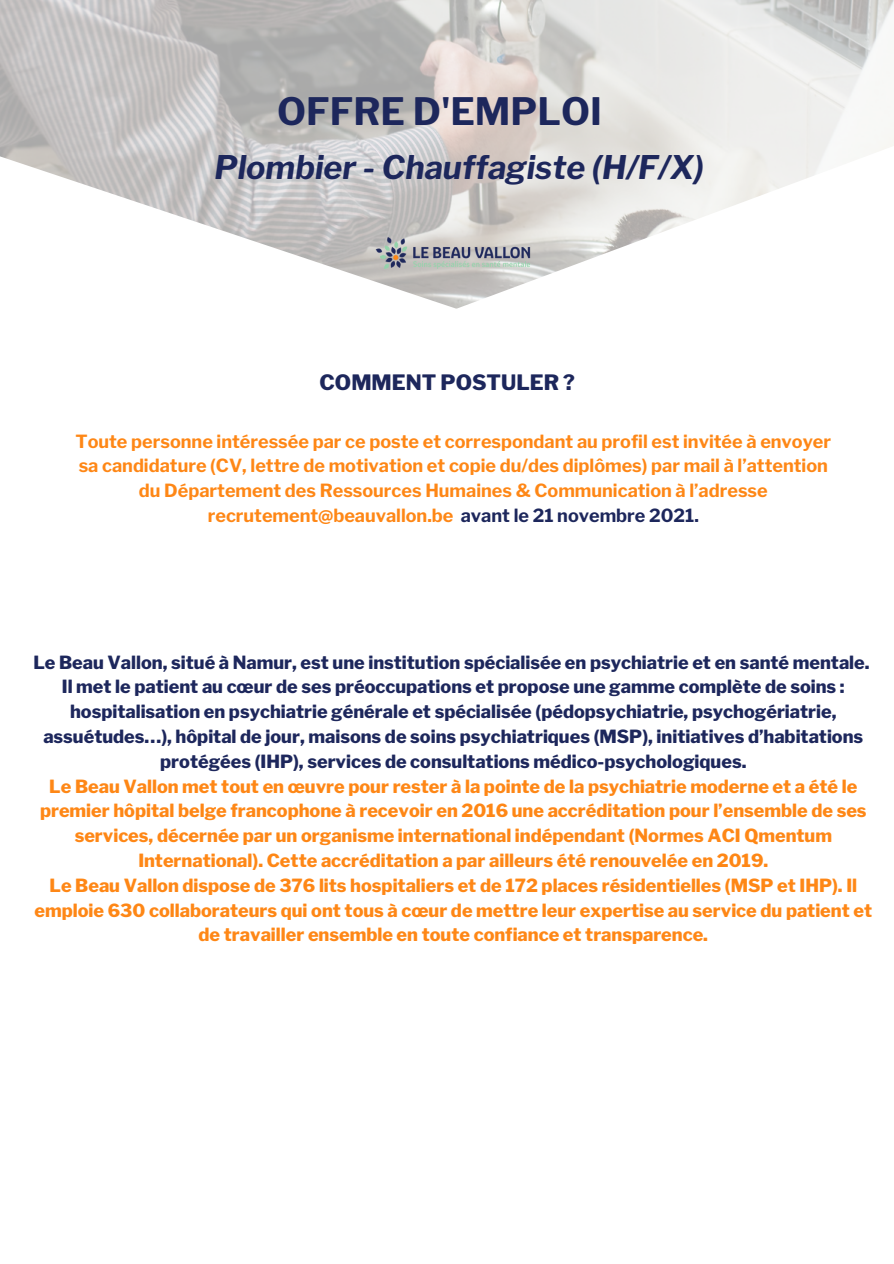
<style>
.page{position:relative;width:894px;height:1264px;background:#fff}
.page>*{position:absolute;margin:0;border:0;box-sizing:border-box;transform-origin:0 0}
.t1{font:700 37.5px "Libre Franklin";color:#1d275c}
.t2{font:italic 700 32.25px "Libre Franklin";color:#1d275c}
.t3{font:800 21px "Libre Franklin";color:#1d275c}
.t4{font:800 18px/24.8px "Libre Franklin";color:#fe8716;text-align:center}
.t5{font:800 18px/24.8px "Libre Franklin";color:#1d275c;text-align:center}
.t6{font:700 18px/24.8px "Libre Franklin";color:#fe8716;text-align:center}
.s1{color:#1d275c}
</style>
<div class="page">
<img style="left:0;top:0;width:893px;height:148px">
<svg style="left:0;top:148px;width:366px;height:131px"></svg>
<svg style="left:366px;top:105px;width:527px;height:204px"></svg>
<p class="t1" style="left:277px;top:89px;width:326px">OFFRE D'EMPLOI</p>
<p class="t2" style="left:214px;top:148px;width:491px">Plombier - Chauffagiste (H/F/X)</p>
<p class="t3" style="left:319px;top:370px;width:256px">COMMENT POSTULER ?</p>
<p class="t6" style="left:75px;top:429px;width:757px">Toute personne intéressée par ce poste et correspondant au profil est invitée à envoyer sa candidature (CV, lettre de motivation et copie du/des diplômes) par mail à l’attention du Département des Ressources Humaines &amp; Communication à l’adresse recrutement@beauvallon.be <span class="s1">avant le 21 novembre 2021.</span></p>
<p class="t5" style="left:33px;top:649px;width:837px">Le Beau Vallon, situé à Namur, est une institution spécialisée en psychiatrie et en santé mentale.</p>
<p class="t5" style="left:43px;top:674px;width:821px">Il met le patient au cœur de ses préoccupations et propose une gamme complète de soins : hospitalisation en psychiatrie générale et spécialisée (pédopsychiatrie, psychogériatrie, assuétudes…), hôpital de jour, maisons de soins psychiatriques (MSP), initiatives d’habitations protégées (IHP), services de consultations médico-psychologiques.</p>
<p class="t4" style="left:40px;top:773px;width:827px">Le Beau Vallon met tout en œuvre pour rester à la pointe de la psychiatrie moderne et a été le premier hôpital belge francophone à recevoir en 2016 une accréditation pour l’ensemble de ses services, décernée par un organisme international indépendant (Normes ACI Qmentum International). Cette accréditation a par ailleurs été renouvelée en 2019.</p>
<p class="t4" style="left:34px;top:872px;width:838px">Le Beau Vallon dispose de 376 lits hospitaliers et de 172 places résidentielles (MSP et IHP). Il emploie 630 collaborateurs qui ont tous à cœur de mettre leur expertise au service du patient et de travailler ensemble en toute confiance et transparence.</p>
</div>
